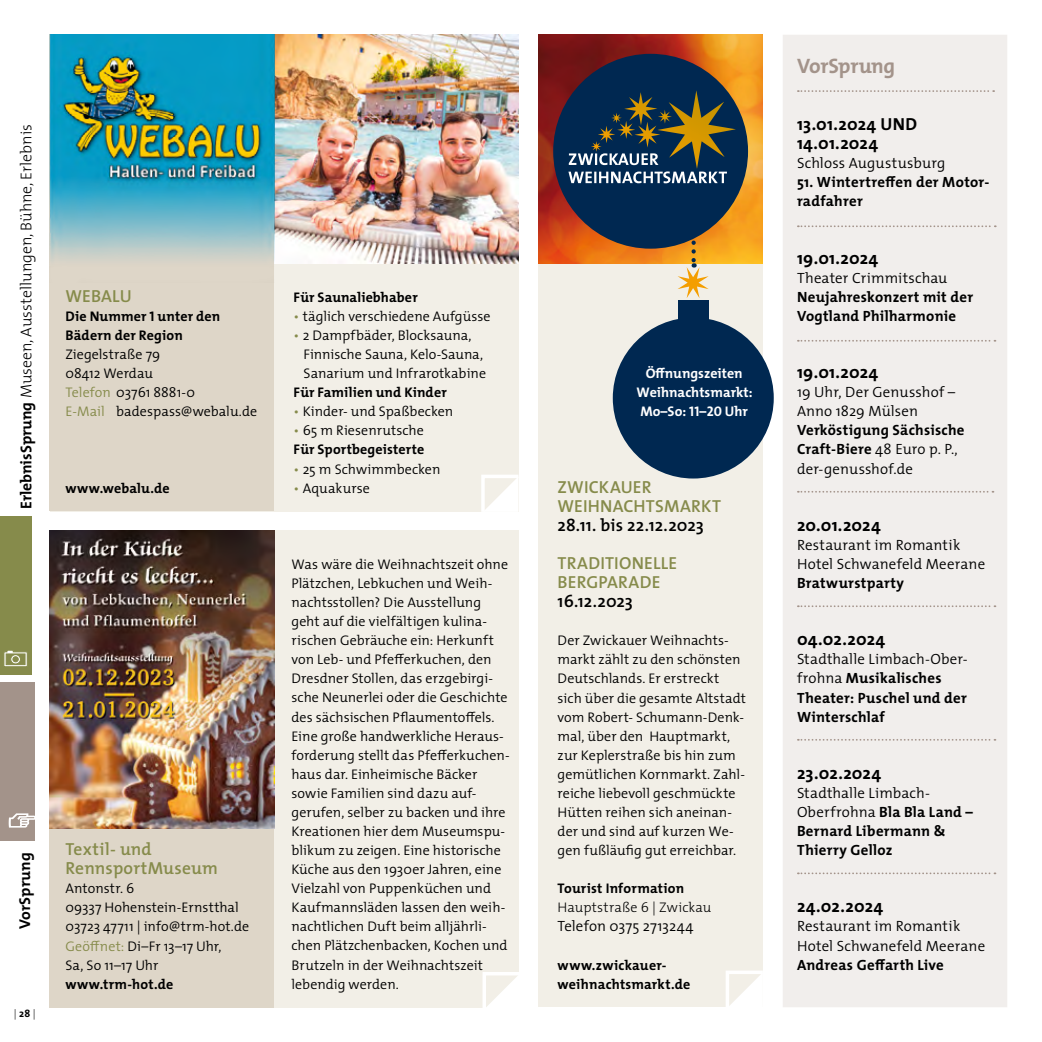
<style>
.page{position:relative;width:1042px;height:1042px;background:#fff}
.page>*{position:absolute;margin:0;border:0;box-sizing:border-box;transform-origin:0 0}
.t1{font:700 21px "The Mix";letter-spacing:-.015em;color:#a3938a}
.t2{font:700 17.5px/19.1px "The Mix";letter-spacing:.01em;color:#000}
.t3{font:600 17.5px/19.1px "The Mix";letter-spacing:.01em;color:#868b4b}
.t4{font:600 17.5px "The Mix";letter-spacing:.005em;color:#000}
.t5{font:300 15.75px "The Mix";color:#000}
.t6{font:700 15.75px "The Mix";letter-spacing:.01em;color:#000}
.t7{font:700 14.88px/19.1px "The Mix";letter-spacing:.02em;color:#000}
.t8{font:300 14.88px/19.1px "The Mix";letter-spacing:.01em;color:#000}
.t9{font:300 14px/19.1px "The Mix";letter-spacing:.005em;color:#000}
.t10{font:700 14px/19.1px "The Mix";letter-spacing:.01em;color:#000}
.t11{font:700 14px/19.1px "The Mix";color:#fff;text-align:center}
.t12{font:300 14px "The Mix";letter-spacing:.01em;color:#000}
.t13{font:300 10.5px "The Mix";color:#000}
.s1{font-weight:700}
.s2{font-family:"The Mix Bold Caps";font-weight:400}
.s3{color:#868b4b}
.s4{font-weight:300;color:#868b4b}
.s5{font-weight:300}
</style>
<div class="page">
<div style="left:783px;top:35px;width:224px;height:972px;background:#f1eeec"></div>
<div style="left:0;top:516px;width:32px;height:158px;background:#868b4b"></div>
<svg style="left:4px;top:650px;width:24px;height:17px"></svg>
<svg style="left:798px;top:90px;width:196px;height:2px"></svg>
<svg style="left:798px;top:225px;width:198px;height:2px"></svg>
<svg style="left:798px;top:340px;width:197px;height:2px"></svg>
<svg style="left:798px;top:491px;width:195px;height:2px"></svg>
<svg style="left:798px;top:605px;width:197px;height:2px"></svg>
<svg style="left:798px;top:739px;width:197px;height:2px"></svg>
<svg style="left:798px;top:872px;width:197px;height:2px"></svg>
<div style="left:0;top:682px;width:35px;height:159px;background:#a3938a"></div>
<svg style="left:9px;top:813px;width:26px;height:14px"></svg>
<div style="left:50px;top:531px;width:468px;height:477px;background:#f2efe7"></div>
<div style="left:50px;top:531px;width:224px;height:476px;background:#ded6c8"></div>
<svg style="left:482px;top:970px;width:37px;height:38px"></svg>
<img style="left:50px;top:531px;width:224px;height:297px">
<div style="left:50px;top:35px;width:468px;height:477px;background:#f2efe7"></div>
<div style="left:50px;top:35px;width:224px;height:476px;background:#ded6c8"></div>
<img style="left:274px;top:35px;width:244px;height:229px">
<svg style="left:481px;top:473px;width:38px;height:39px"></svg>
<img style="left:50px;top:35px;width:224px;height:226px">
<div style="left:538px;top:34px;width:225px;height:973px;background:#f2efe7"></div>
<svg style="left:726px;top:971px;width:37px;height:36px"></svg>
<img style="left:538px;top:35px;width:225px;height:229px">
<div style="left:678px;top:300px;width:31px;height:20px;background:#002851"></div>
<div style="left:613px;top:317px;width:161px;height:161px;background:#002851;border-radius:50%"></div>
<div style="left:553px;top:54px;width:195px;height:195px;background:#002851;border-radius:50%"></div>
<svg style="left:568px;top:90px;width:168px;height:208px"></svg>
<p class="t5" style="left:13px;top:509px;width:386px;rotate:-90deg"><span class="s1">ErlebnisSprung</span> Museen, Ausstellungen, Bühne, Erlebnis</p>
<p class="t6" style="left:11px;top:929px;width:79px;rotate:-90deg">VorSprung</p>
<p class="t13" style="left:14px;top:1005px;width:23px">| <span class="s1">28</span> |</p>
<p class="t3" style="left:65px;top:286px;width:68px">WEBALU</p>
<p class="t10" style="left:65px;top:306px;width:156px">Die Nummer <span class="s2">1</span> unter den<br>Bädern der Region</p>
<p class="t9" style="left:65px;top:344px;width:193px">Ziegelstraße 79<br>08412 Werdau<br><span class="s3">Telefon</span> 03761 8881-0<br><span class="s3">E-Mail</span> badespass@webalu.de</p>
<p class="t10" style="left:294px;top:287px;width:126px">Für Saunaliebhaber</p>
<p class="t9" style="left:294px;top:306px;width:198px"><span class="s3">•</span> täglich verschiedene Aufgüsse</p>
<p class="t9" style="left:304px;top:325px;width:184px;text-indent:-10px"><span class="s3">•</span> 2 Dampfbäder, Blocksauna,<br>Finnische Sauna, Kelo-Sauna,<br>Sanarium und Infrarotkabine</p>
<p class="t10" style="left:294px;top:382px;width:155px">Für Familien und Kinder</p>
<p class="t9" style="left:294px;top:401px;width:161px"><span class="s3">•</span> Kinder- und Spaßbecken</p>
<p class="t10" style="left:294px;top:421px;width:132px"><span class="s4">•</span> <span class="s5">65 m Riesenrutsche<br></span>Für Sportbegeisterte</p>
<p class="t9" style="left:294px;top:459px;width:148px"><span class="s3">•</span> 25 m Schwimmbecken</p>
<p class="t9" style="left:294px;top:478px;width:78px"><span class="s3">•</span> Aquakurse</p>
<p class="t11" style="left:636px;top:363px;width:118px">Öffnungszeiten<br>Weihnachtsmarkt:<br>Mo–So: <span class="s2">11–20</span> Uhr</p>
<p class="t10" style="left:65px;top:478px;width:106px">www.webalu.de</p>
<p class="t3" style="left:557px;top:477px;width:165px">ZWICKAUER<br>WEIHNACHTSMARKT</p>
<p class="t4" style="left:557px;top:510px;width:148px">28.11. bis 22.12.2023</p>
<p class="t3" style="left:557px;top:553px;width:121px">TRADITIONELLE<br>BERGPARADE</p>
<p class="t4" style="left:557px;top:586px;width:77px">16.12.2023</p>
<p class="t9" style="left:557px;top:630px;width:190px">Der Zwickauer Weihnachts&shy;markt zählt zu den schönsten<br>Deutschlands. Er erstreckt sich über die gesamte Altstadt vom Robert- Schumann-Denk&shy;mal, über den Hauptmarkt, zur Keplerstraße bis hin zum gemütlichen Kornmarkt. Zahl&shy;reiche liebevoll geschmückte<br>Hütten reihen sich aneinan&shy;der und sind auf kurzen We&shy;gen fußläufig gut erreichbar.</p>
<p class="t10" style="left:557px;top:878px;width:128px">Tourist Information</p>
<p class="t12" style="left:557px;top:896px;width:155px">Hauptstraße 6 | Zwickau</p>
<p class="t8" style="left:557px;top:916px;width:138px">Telefon 0375 2713244</p>
<p class="t10" style="left:557px;top:955px;width:134px">www.zwickauer&shy;weihnachtsmarkt.de</p>
<p class="t9" style="left:291px;top:554px;width:220px">Was wäre die Weihnachtszeit ohne<br>Plätzchen, Lebkuchen und Weih&shy;nachtsstollen? Die Ausstellung geht auf die vielfältigen kulina&shy;rischen Gebräuche ein: Herkunft von Leb- und Pfefferkuchen, den<br>Dresdner Stollen, das erzgebirgi&shy;sche Neunerlei oder die Geschichte des sächsischen Pflaumentoffels.<br>Eine große handwerkliche Heraus&shy;forderung stellt das Pfefferkuchen&shy;haus dar. Einheimische Bäcker sowie Familien sind dazu auf&shy;gerufen, selber zu backen und ihre<br>Kreationen hier dem Museumspu&shy;blikum zu zeigen. Eine historische<br>Küche aus den 1930er Jahren, eine<br>Vielzahl von Puppenküchen und<br>Kaufmannsläden lassen den weih&shy;nachtlichen Duft beim alljährli&shy;chen Plätzchenbacken, Kochen und<br>Brutzeln in der Weihnachtszeit lebendig werden.</p>
<p class="t3" style="left:66px;top:839px;width:154px">Textil- und<br>RennsportMuseum</p>
<p class="t9" style="left:65px;top:878px;width:185px">Antonstr. 6<br>09337 Hohenstein-Ernstthal<br>03723 47711 | info@trm-hot.de<br><span class="s3">Geöffnet:</span> Di–Fr 13–17 Uhr,<br>Sa, So 11–17 Uhr</p>
<p class="t10" style="left:65px;top:974px;width:109px">www.trm-hot.de</p>
<h1 class="t1" style="left:797px;top:48px;width:100px">VorSprung</h1>
<p class="t2" style="left:797px;top:114px;width:122px">13.01.2024 UND<br>14.01.2024</p>
<p class="t8" style="left:797px;top:153px;width:150px">Schloss Augustusburg</p>
<p class="t7" style="left:797px;top:172px;width:194px">51. Wintertreffen der Motor&shy;radfahrer</p>
<p class="t2" style="left:797px;top:248px;width:83px">19.01.2024</p>
<p class="t8" style="left:797px;top:268px;width:152px">Theater Crimmitschau</p>
<p class="t7" style="left:797px;top:287px;width:178px">Neujahreskonzert mit der<br>Vogtland Philharmonie</p>
<p class="t2" style="left:797px;top:362px;width:83px">19.01.2024</p>
<p class="t8" style="left:797px;top:382px;width:160px">19 Uhr, Der Genusshof –<br>Anno 1829 Mülsen</p>
<p class="t7" style="left:797px;top:420px;width:169px">Verköstigung Sächsische<br>Craft-Biere <span class="s5">48 Euro p. P., der-genusshof.de</span></p>
<p class="t2" style="left:797px;top:515px;width:85px">20.01.2024</p>
<p class="t8" style="left:797px;top:535px;width:190px">Restaurant im Romantik<br>Hotel Schwanefeld Meerane</p>
<p class="t7" style="left:797px;top:573px;width:109px">Bratwurstparty</p>
<p class="t2" style="left:797px;top:629px;width:90px">04.02.2024</p>
<p class="t7" style="left:797px;top:649px;width:172px"><span class="s5">Stadthalle Limbach-Ober&shy;frohna</span> Musikalisches<br>Theater: Puschel und der<br>Winterschlaf</p>
<p class="t2" style="left:797px;top:763px;width:86px">23.02.2024</p>
<p class="t7" style="left:797px;top:783px;width:177px"><span class="s5">Stadthalle Limbach-<br>Oberfrohna</span> Bla Bla Land –<br>Bernard Libermann &amp;<br>Thierry Gelloz</p>
<p class="t2" style="left:797px;top:896px;width:88px">24.02.2024</p>
<p class="t8" style="left:797px;top:916px;width:190px">Restaurant im Romantik<br>Hotel Schwanefeld Meerane</p>
<p class="t7" style="left:797px;top:954px;width:148px">Andreas Geffarth Live</p>
</div>
